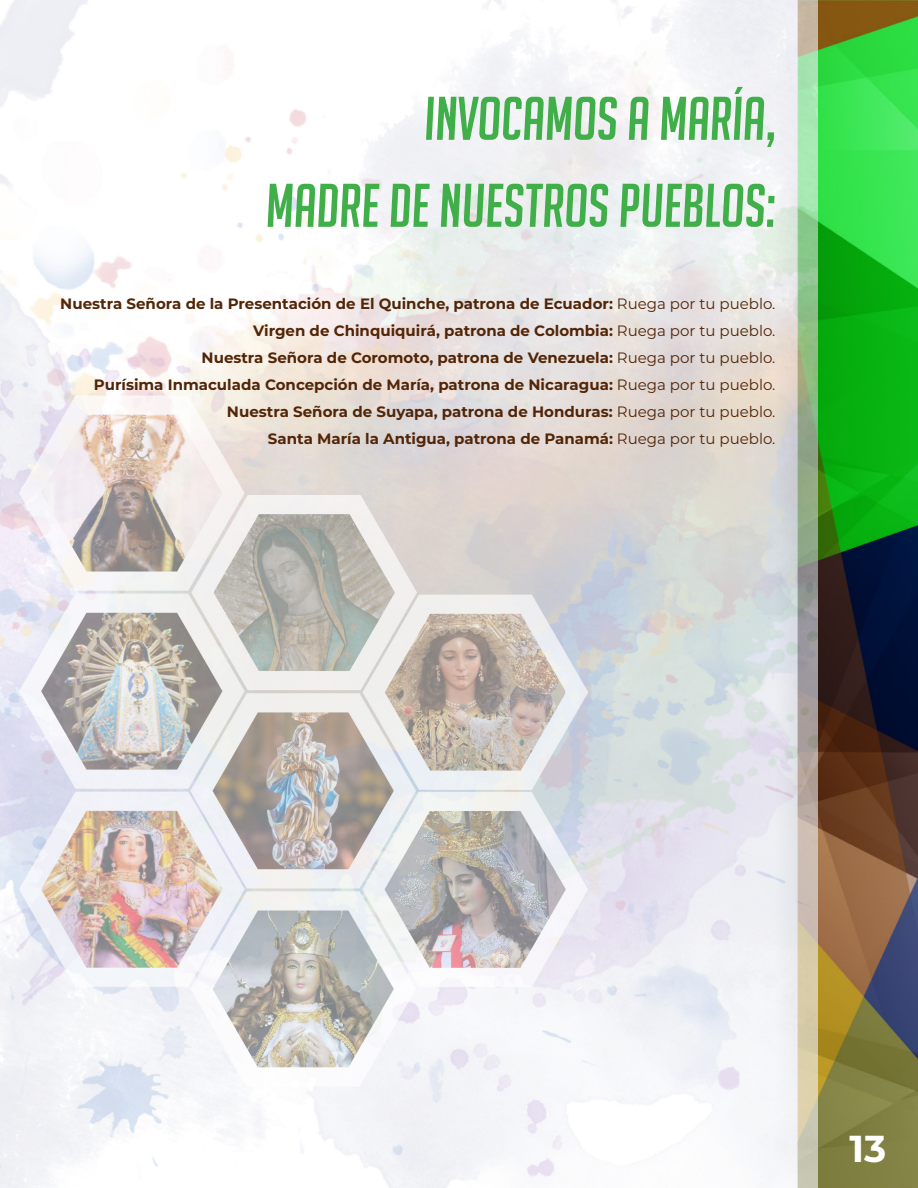
<style>
.page{position:relative;width:918px;height:1188px;background:#fff}
.page>*{position:absolute;margin:0;border:0;box-sizing:border-box;transform-origin:0 0}
.t1{font:italic 60px "Big Noodle Titling";color:#40ae49}
.t2{font:700 37.5px "Montserrat";color:#fff}
.t3{font:700 15px "Montserrat";color:#522507}
.s1{font-weight:400}
</style>
<div class="page">
<img style="left:817px;top:0;width:101px;height:1188px">
<img style="left:0;top:0;width:817px;height:1188px">
<p class="t1" style="left:425px;top:86px;width:352px">INVOCAMOS A MARÍA,</p>
<p class="t1" style="left:266px;top:173px;width:511px">MADRE DE NUESTROS PUEBLOS:</p>
<p class="t3" style="left:60px;top:293px;width:717px">Nuestra Señora de la Presentación de El Quinche, patrona de Ecuador: <span class="s1">Ruega por tu pueblo.</span></p>
<p class="t3" style="left:253px;top:320px;width:524px">Virgen de Chinquiquirá, patrona de Colombia: <span class="s1">Ruega por tu pueblo.</span></p>
<p class="t3" style="left:202px;top:347px;width:575px">Nuestra Señora de Coromoto, patrona de Venezuela: <span class="s1">Ruega por tu pueblo.</span></p>
<p class="t3" style="left:94px;top:374px;width:683px">Purísima Inmaculada Concepción de María, patrona de Nicaragua: <span class="s1">Ruega por tu pueblo.</span></p>
<p class="t3" style="left:227px;top:401px;width:550px">Nuestra Señora de Suyapa, patrona de Honduras: <span class="s1">Ruega por tu pueblo.</span></p>
<p class="t3" style="left:268px;top:428px;width:509px">Santa María la Antigua, patrona de Panamá: <span class="s1">Ruega por tu pueblo.</span></p>
<h2 class="t2" style="left:849px;top:1121px;width:38px">13</h2>
</div>
